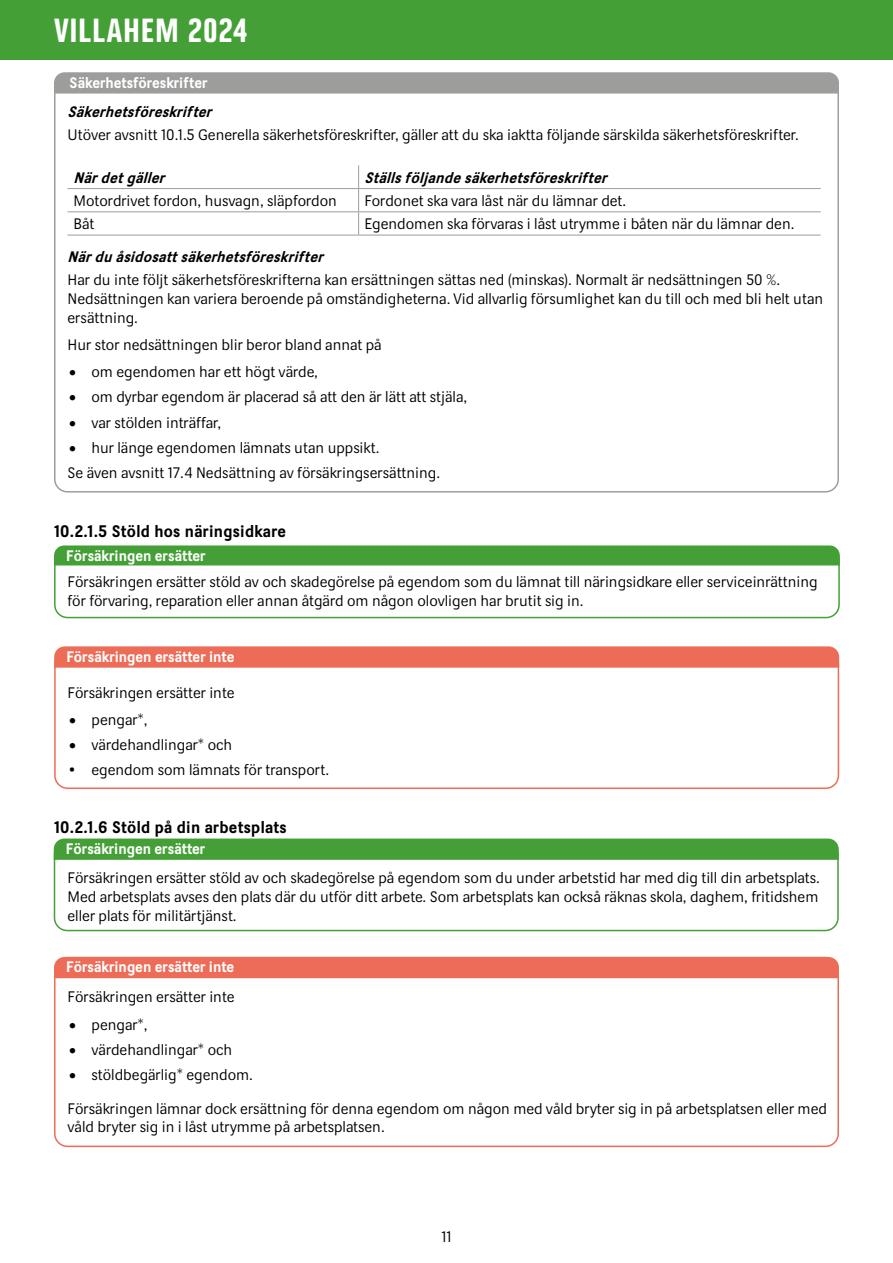
<style>
.page{position:relative;width:893px;height:1263px;background:#fff}
.page>*{position:absolute;margin:0;border:0;box-sizing:border-box;transform-origin:0 0}
.t1{font:33px "Dina Headline";letter-spacing:.02em;color:#fff}
.Villkor_rubrik_4{font:700 16.5px "Dina";letter-spacing:.02em;color:#000}
.Rad_efter_punktuppställning{font:15px/18.8px "Dina";color:#000}
.t2{font:700 15px "Dina";color:#fff}
.Villkor_rubrik_5{font:italic 700 15px "Dina";color:#000}
</style>
<div class="page">
<div style="left:0;top:0;width:893px;height:60px;background:#449f36"></div>
<hr style="left:68px;top:188px;width:291px;height:1px;background:#9d9d9c">
<hr style="left:359px;top:188px;width:462px;height:1px;background:#9d9d9c">
<hr style="left:68px;top:211px;width:291px;height:1px;background:#9d9d9c">
<hr style="left:359px;top:211px;width:462px;height:1px;background:#9d9d9c">
<svg style="left:358px;top:165px;width:1px;height:70px"></svg>
<hr style="left:68px;top:235px;width:291px;height:1px;background:#9d9d9c">
<hr style="left:359px;top:235px;width:462px;height:1px;background:#9d9d9c">
<div style="left:54px;top:651px;width:785px;height:138px;border:2px solid #ed6c58;border-radius:13px"></div>
<svg style="left:54px;top:646px;width:785px;height:22px;background:#ed715d"></svg>
<svg style="left:54px;top:72px;width:785px;height:22px;background:#a0a09f"></svg>
<div style="left:54px;top:841px;width:785px;height:90px;border:2px solid #449f36;border-radius:13px"></div>
<svg style="left:54px;top:838px;width:785px;height:22px;background:#4aa23d"></svg>
<div style="left:54px;top:546px;width:786px;height:72px;border:2px solid #449f36;border-radius:13px"></div>
<div style="left:54px;top:545px;width:786px;height:20px;background:#449f36"></div>
<div style="left:54px;top:957px;width:785px;height:190px;border:2px solid #ed6c58;border-radius:13px"></div>
<div style="left:54px;top:957px;width:785px;height:21px;background:#ed6c58"></div>
<h1 class="t1" style="left:54px;top:12px;width:195px">VILLAHEM 2024</h1>
<p class="t2" style="left:70px;top:73px;width:139px">Säkerhetsföreskrifter</p>
<h5 class="Villkor_rubrik_5" style="left:68px;top:103px;width:150px">Säkerhetsföreskrifter</h5>
<p class="Rad_efter_punktuppställning" style="left:68px;top:125px;width:733px">Utöver avsnitt 10.1.5 Generella säkerhetsföreskrifter, gäller att du ska iaktta följande särskilda säkerhetsföreskrifter.</p>
<h5 class="Villkor_rubrik_5" style="left:74px;top:168px;width:97px">Närdetgäller</h5>
<h5 class="Villkor_rubrik_5" style="left:365px;top:168px;width:248px">Ställsföljandesäkerhetsföreskrifter</h5>
<p class="Rad_efter_punktuppställning" style="left:74px;top:191px;width:265px">Motordrivet fordon, husvagn, släpfordon</p>
<p class="Rad_efter_punktuppställning" style="left:365px;top:191px;width:263px">Fordonet ska vara låst när du lämnar det.</p>
<p class="Rad_efter_punktuppställning" style="left:74px;top:214px;width:23px">Båt</p>
<p class="Rad_efter_punktuppställning" style="left:365px;top:214px;width:431px">Egendomen ska förvaras i låst utrymme i båten när du lämnar den.</p>
<h5 class="Villkor_rubrik_5" style="left:68px;top:248px;width:262px">Närdu åsidosattsäkerhetsföreskrifter</h5>
<p class="Rad_efter_punktuppställning" style="left:68px;top:271px;width:757px">Har du inte följt säkerhetsföreskrifterna kan ersättningen sättas ned (minskas). Normalt är nedsättningen 50 %.<br>Nedsättningen kan variera beroende på omständigheterna. Vid allvarlig försumlighet kan du till och med bli helt utan ersättning.</p>
<p class="Rad_efter_punktuppställning" style="left:68px;top:335px;width:316px">Hur stor nedsättningen blir beror bland annat på</p>
<p class="Rad_efter_punktuppställning" style="left:69px;top:363px;width:250px">• om egendomen har ett högt värde,</p>
<p class="Rad_efter_punktuppställning" style="left:69px;top:388px;width:400px">• om dyrbar egendom är placerad så att den är lätt att stjäla,</p>
<p class="Rad_efter_punktuppställning" style="left:69px;top:413px;width:154px">• var stölden inträffar,</p>
<p class="Rad_efter_punktuppställning" style="left:69px;top:438px;width:312px">• hur länge egendomen lämnats utan uppsikt.</p>
<p class="Rad_efter_punktuppställning" style="left:68px;top:463px;width:374px">Se även avsnitt 17.4 Nedsättning av försäkringsersättning.</p>
<h4 class="Villkor_rubrik_4" style="left:54px;top:521px;width:234px">10.2.1.5 Stöld hos näringsidkare</h4>
<p class="Rad_efter_punktuppställning" style="left:68px;top:572px;width:752px">Försäkringen ersätter stöld av och skadegörelse på egendom som du lämnat till näringsidkare eller serviceinrättning för förvaring, reparation eller annan åtgärd om någon olovligen har brutit sig in.</p>
<p class="t2" style="left:66px;top:547px;width:141px">Försäkringen ersätter</p>
<p class="t2" style="left:66px;top:648px;width:170px">Försäkringen ersätter inte</p>
<p class="Rad_efter_punktuppställning" style="left:68px;top:683px;width:169px">Försäkringen ersätter inte</p>
<p class="Rad_efter_punktuppställning" style="left:69px;top:710px;width:80px">• pengar*,</p>
<p class="Rad_efter_punktuppställning" style="left:69px;top:735px;width:165px">• värdehandlingar* och</p>
<p class="Rad_efter_punktuppställning" style="left:69px;top:760px;width:262px">• egendom som lämnats för transport.</p>
<h4 class="Villkor_rubrik_4" style="left:54px;top:817px;width:234px">10.2.1.6 Stöld på din arbetsplats</h4>
<p class="Rad_efter_punktuppställning" style="left:68px;top:868px;width:754px;text-align:justify">Försäkringen ersätter stöld av och skadegörelse på egendom som du under arbetstid har med dig till din arbetsplats.<br>Med arbetsplats avses den plats där du utför ditt arbete. Som arbetsplats kan också räknas skola, daghem, fritidshem eller plats för militärtjänst.</p>
<p class="t2" style="left:66px;top:840px;width:141px">Försäkringen ersätter</p>
<p class="t2" style="left:66px;top:958px;width:170px">Försäkringen ersätter inte</p>
<p class="Rad_efter_punktuppställning" style="left:68px;top:988px;width:169px">Försäkringen ersätter inte</p>
<p class="Rad_efter_punktuppställning" style="left:69px;top:1015px;width:80px">• pengar*,</p>
<p class="Rad_efter_punktuppställning" style="left:69px;top:1040px;width:165px">• värdehandlingar* och</p>
<p class="Rad_efter_punktuppställning" style="left:69px;top:1065px;width:186px">• stöldbegärlig* egendom.</p>
<p class="Rad_efter_punktuppställning" style="left:68px;top:1099px;width:761px">Försäkringen lämnar dock ersättning för denna egendom om någon med våld bryter sig in på arbetsplatsen eller med våld bryter sig in i låst utrymme på arbetsplatsen.</p>
<p class="Rad_efter_punktuppställning" style="left:441px;top:1227px;width:12px">11</p>
</div>
